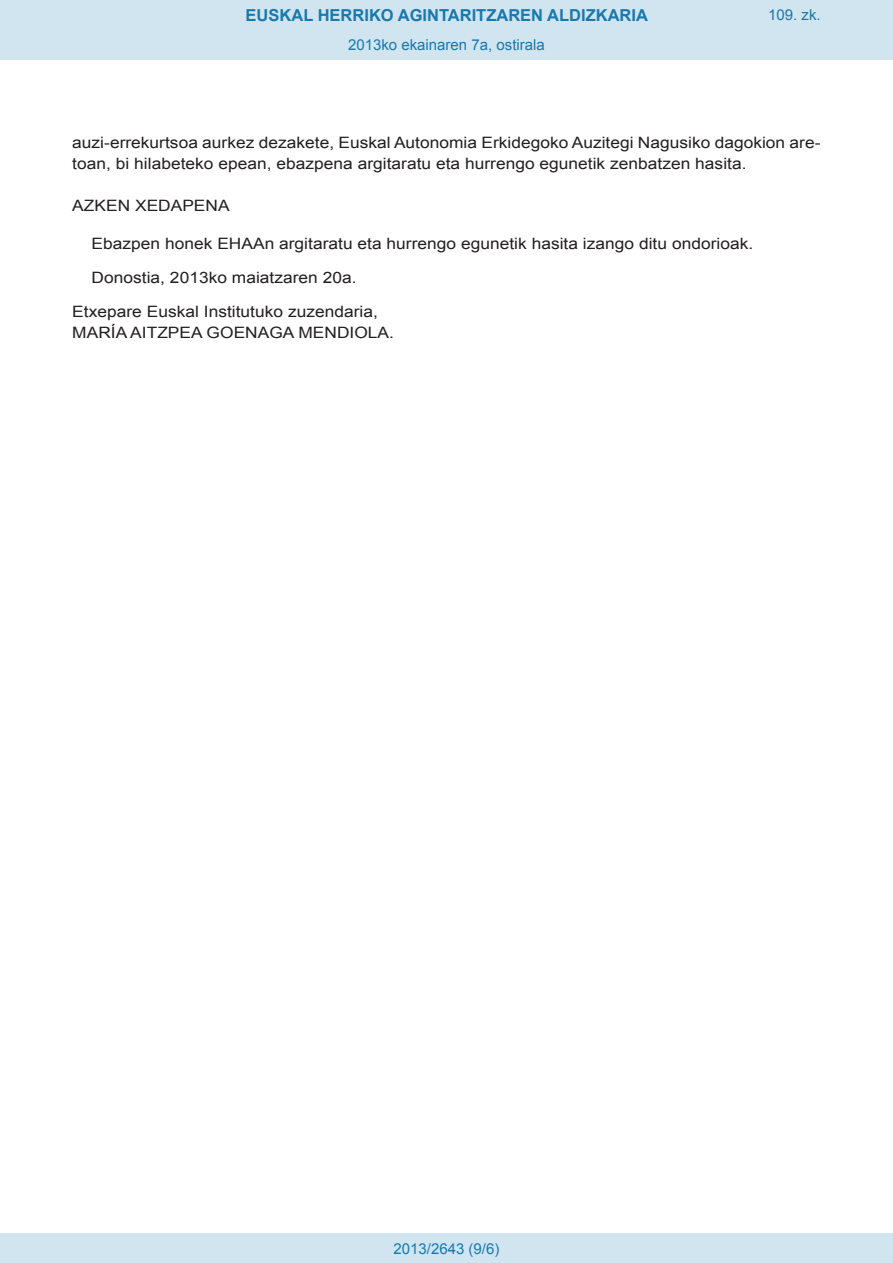
<style>
.page{position:relative;width:893px;height:1263px;background:#fff}
.page>*{position:absolute;margin:0;border:0;box-sizing:border-box;transform-origin:0 0}
.t1{font:700 16.5px "Arial";color:#1879ad}
.BOPVDetalle{font:15.6px/21px "Arial";color:#231f20;scale:1.11 1}
.BOPVFirmaPuesto{font:15.6px "Arial";color:#231f20;scale:1.11 1}
.BOPVFirmaLugFec{font:15.6px "Arial";color:#231f20;scale:1.11 1}
.BOPVFirmaNombre{font:15.6px "Arial";color:#231f20;scale:1.11 1}
.BOPVDisposicion{font:15.6px "Arial";color:#231f20;scale:1.11 1}
.Paginacion_Centro{font:15px "Arial";color:#1879ad}
</style>
<div class="page">
<div style="left:0;top:0;width:893px;height:60px;background:#d0e5f0"></div>
<div style="left:0;top:1233px;width:893px;height:30px;background:#d0e5f0"></div>
<p class="t1" style="left:246px;top:4px;width:404px">EUSKAL HERRIKO AGINTARITZAREN ALDIZKARIA</p>
<p class="Paginacion_Centro" style="left:348px;top:35px;width:198px">2013ko ekainaren 7a, ostirala</p>
<p class="Paginacion_Centro" style="left:768px;top:5px;width:54px">109. zk.</p>
<p class="BOPVDetalle" style="left:72px;top:132px;width:676px">auzi-errekurtsoa aurkez dezakete, Euskal Autonomia Erkidegoko Auzitegi Nagusiko dagokion are&shy;toan, bi hilabeteko epean, ebazpena argitaratu eta hurrengo egunetik zenbatzen hasita.</p>
<p class="BOPVDisposicion" style="left:72px;top:196px;width:143px">AZKEN XEDAPENA</p>
<p class="BOPVDetalle" style="left:92px;top:234px;width:597px">Ebazpen honek EHAAn argitaratu eta hurrengo egunetik hasita izango ditu ondorioak.</p>
<p class="BOPVFirmaLugFec" style="left:92px;top:267px;width:240px">Donostia, 2013ko maiatzaren 20a.</p>
<p class="BOPVFirmaPuesto" style="left:72px;top:301px;width:277px">Etxepare Euskal Institutuko zuzendaria,</p>
<p class="BOPVFirmaNombre" style="left:72px;top:322px;width:291px">MARÍA AITZPEA GOENAGA MENDIOLA.</p>
<p class="Paginacion_Centro" style="left:393px;top:1238px;width:107px">2013/2643 (9/6)</p>
</div>
